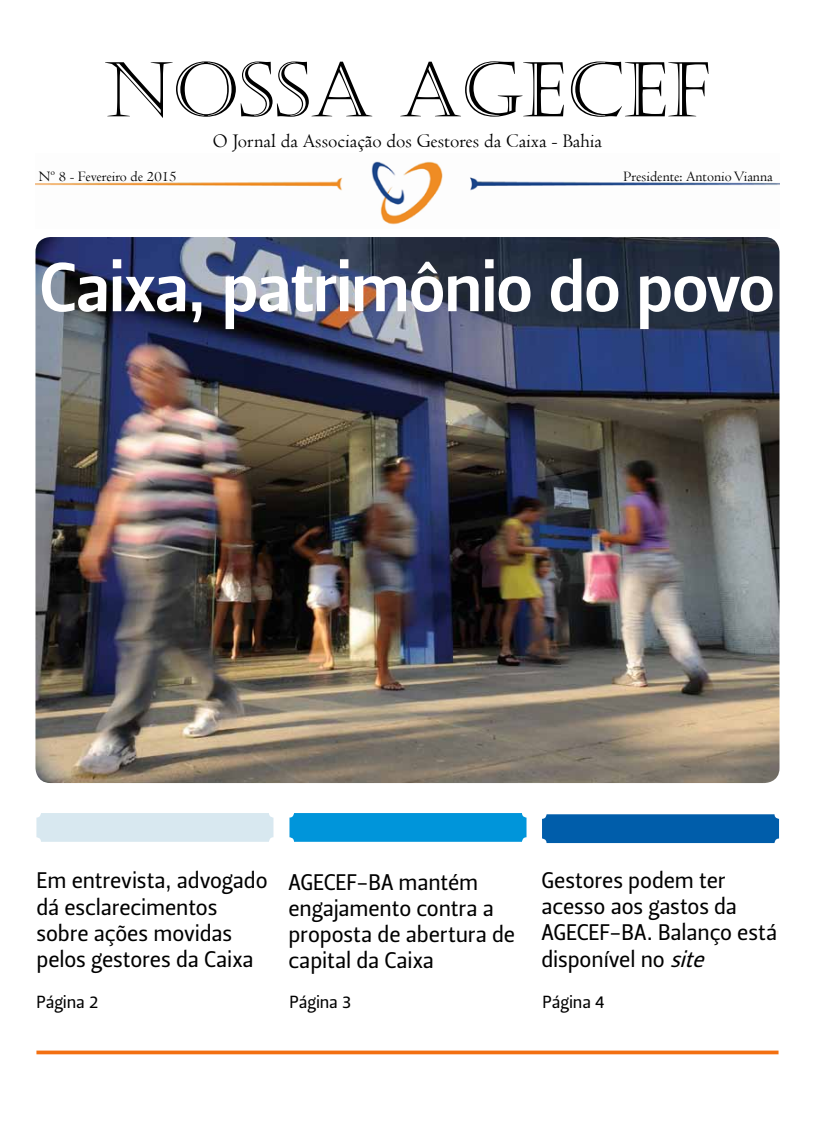
<style>
.page{position:relative;width:815px;height:1134px;background:#fff}
.page>*{position:absolute;margin:0;border:0;box-sizing:border-box;transform-origin:0 0}
.t1{font:75.62px "Castellar";color:#000}
.t2{font:68.75px "Leitura Sans Grot 3";letter-spacing:-.015em;color:#fff}
.t3{font:22.5px/26.2px "Leitura Sans Grot 2";letter-spacing:-.005em;color:#000}
.t4{font:20px "Centaur";color:#000}
.t5{font:17.5px "Leitura Sans Grot 2";letter-spacing:-.01em;color:#000}
.t6{font:15px "Centaur";color:#000}
.s1{font-style:italic}
</style>
<div class="page">
<img style="left:35px;top:161px;width:744px;height:64px">
<div style="left:36px;top:813px;width:237px;height:29px;background:#d8e8f0;border-radius:5px"></div>
<svg style="left:36px;top:1050px;width:743px;height:4px;background:#f48433"></svg>
<div style="left:289px;top:813px;width:237px;height:29px;background:#0095da;border-radius:5px"></div>
<div style="left:542px;top:814px;width:237px;height:29px;background:#005daa;border-radius:5px"></div>
<img style="left:35px;top:237px;width:744px;height:546px">
<h1 class="t1" style="left:104px;top:47px;width:608px">NOSSA AGECEF</h1>
<p class="t4" style="left:213px;top:128px;width:391px">O Jornal da Associação dos Gestores da Caixa - Bahia</p>
<p class="t6" style="left:39px;top:167px;width:139px">Nº 8 - Fevereiro de 2015</p>
<p class="t6" style="left:624px;top:167px;width:151px">Presidente: Antonio Vianna</p>
<h2 class="t2" style="left:40px;top:247px;width:737px">Caixa, patrimônio do povo</h2>
<p class="t3" style="left:36px;top:868px;width:233px">Em entrevista, advogado dá esclarecimentos sobre ações movidas pelos gestores da Caixa</p>
<p class="t3" style="left:288px;top:869px;width:228px">AGECEF-BA mantém engajamento contra a proposta de abertura de capital da Caixa</p>
<p class="t5" style="left:289px;top:992px;width:63px">Página 3</p>
<p class="t5" style="left:36px;top:992px;width:63px">Página 2</p>
<p class="t3" style="left:541px;top:867px;width:237px">Gestores podem ter acesso aos gastos da<br>AGECEF-BA. Balanço está disponível no <span class="s1">site</span></p>
<p class="t5" style="left:543px;top:992px;width:64px">Página 4</p>
</div>
